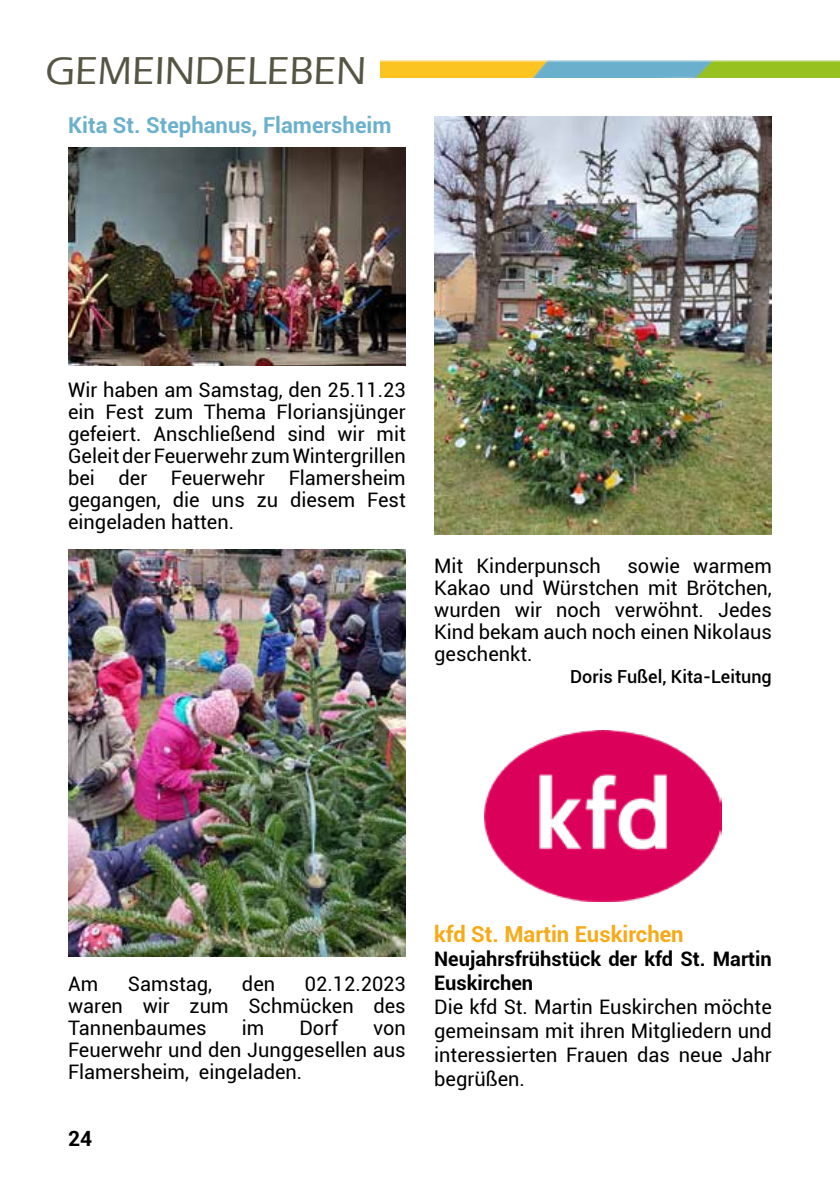
<style>
.page{position:relative;width:840px;height:1191px;background:#fff}
.page>*{position:absolute;margin:0;border:0;box-sizing:border-box;transform-origin:0 0}
.t1{font:500 40px "Eras ITC";color:#565544}
.t2{font:700 22px "Roboto";color:#6bb0cc}
.t3{font:700 22px "Roboto";color:#f8a916}
.t4{font:700 21px "Roboto";color:#000}
.t5{font:20px/22px "Roboto";color:#000;text-align:justify}
.t6{font:700 20px/24px "Roboto";color:#000}
.t7{font:500 18px "Roboto";color:#000}
</style>
<div class="page">
<img style="left:380px;top:61px;width:459px;height:17px">
<svg style="left:839px;top:61px;width:1px;height:17px"></svg>
<img style="left:484px;top:730px;width:236px;height:171px">
<img style="left:434px;top:116px;width:337px;height:419px">
<img style="left:68px;top:147px;width:337px;height:219px">
<img style="left:68px;top:549px;width:337px;height:408px">
<h1 class="t1" style="left:45px;top:48px;width:322px">GEMEINDELEBEN</h1>
<p class="t2" style="left:68px;top:109px;width:325px">Kita St. Stephanus, Flamersheim</p>
<p class="t5" style="left:68px;top:378px;width:339px">Wir haben am Samstag, den 25.11.23 ein Fest zum Thema Floriansjünger gefeiert. Anschließend sind wir mit Geleit der Feuerwehr zum Wintergrillen bei der Feuerwehr Flamersheim gegangen, die uns zu diesem Fest eingeladen hatten.</p>
<p class="t5" style="left:434px;top:554px;width:339px;text-indent:193px">sowie warmem Kakao und Würstchen mit Brötchen, wurden wir noch verwöhnt. Jedes Kind bekam auch noch einen Nikolaus geschenkt.</p>
<p class="t7" style="left:569px;top:663px;width:203px">Doris Fußel, Kita-Leitung</p>
<p class="t5" style="left:434px;top:554px;width:168px">Mit Kinderpunsch</p>
<p class="t5" style="left:68px;top:972px;width:32px">Am</p>
<p class="t5" style="left:128px;top:972px;width:86px">Samstag,</p>
<p class="t5" style="left:242px;top:972px;width:35px">den</p>
<p class="t5" style="left:68px;top:972px;width:339px;text-indent:237px">02.12.2023 waren wir zum Schmücken des Tannenbaumes</p>
<p class="t5" style="left:242px;top:1016px;width:24px">im</p>
<p class="t5" style="left:299px;top:1016px;width:40px">Dorf</p>
<p class="t5" style="left:68px;top:1016px;width:339px;text-indent:305px">von Feuerwehr und den Junggesellen aus Flamersheim, eingeladen.</p>
<p class="t4" style="left:68px;top:1123px;width:26px">24</p>
<p class="t3" style="left:434px;top:919px;width:251px">kfd St. Martin Euskirchen</p>
<p class="t6" style="left:434px;top:946px;width:339px">Neujahrsfrühstück der kfd St. Martin<br>Euskirchen</p>
<p class="t5" style="left:434px;top:994px;width:339px;line-height:24px">Die kfd St. Martin Euskirchen möchte gemeinsam mit ihren Mitgliedern und interessierten Frauen das neue Jahr begrüßen.</p>
</div>
